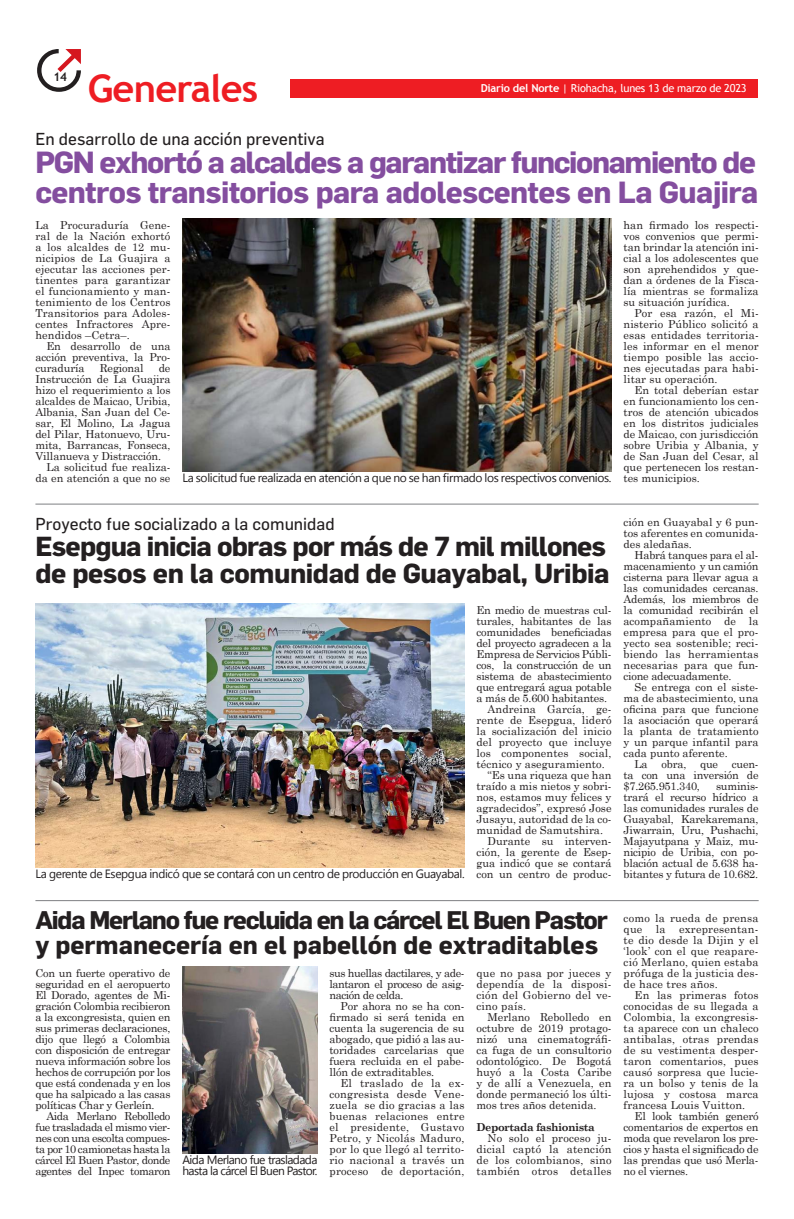
<style>
.page{position:relative;width:794px;height:1219px;background:#fff}
.page>*{position:absolute;margin:0;border:0;box-sizing:border-box;transform-origin:0 0}
.Texto_capitular{font:700 38px "Trebuchet MS";letter-spacing:-.02em;color:#ee1d23}
.Título_medio_34pt{font:700 30px/30px "Flama";letter-spacing:-.02em;color:#844e9f}
.Titulo_Medio_30Pt{font:700 27px/27px "Flama";letter-spacing:-.03em;color:#231f20}
.Titulo_Medio_30Pt-2{font:700 25px/25px "Flama";letter-spacing:-.05em;color:#231f20}
.Antetitulo{font:17px "Flama";color:#231f20}
.Pié_de_foto{font:12px "Segoe UI";letter-spacing:-.03em;color:#231f20}
.Pié_de_foto-2{font:12px/11px "Segoe UI";letter-spacing:-.05em;color:#231f20}
.Texto_capitular-2{font:700 12px "Trebuchet MS";color:#231f20}
.Texto{font:11px/11px "Century Schoolbook";color:#231f20;text-align:justify}
.Texto_sin_sangrias{font:11px/11px "Century Schoolbook";letter-spacing:-.02em;color:#231f20;text-align:justify}
.Texto-2{font:11px "Trebuchet MS";letter-spacing:-.02em;color:#fff}
.Texto_sin_sangrias-2{font:700 11px "Century Schoolbook";letter-spacing:-.04em;color:#231f20}
.s1{font-weight:700}
</style>
<div class="page">
<div style="left:290px;top:79px;width:468px;height:18px;background:#ee1d23"></div>
<svg style="left:37px;top:49px;width:44px;height:43px"></svg>
<img style="left:182px;top:218px;width:429px;height:254px">
<hr style="left:35px;top:504px;width:723px;height:1px;background:#7e8083">
<hr style="left:35px;top:900px;width:723px;height:1px;background:#7e8083">
<img style="left:35px;top:603px;width:429px;height:264px">
<img style="left:182px;top:966px;width:135px;height:187px">
<p class="Texto_capitular-2" style="left:54px;top:69px;width:15px">14</p>
<p class="Texto_capitular" style="left:88px;top:65px;width:172px">Generales</p>
<p class="Texto-2" style="left:481px;top:81px;width:267px"><span class="s1">Diario del Norte</span> | Riohacha, lunes 13 de marzo de 2023</p>
<p class="Antetitulo" style="left:35px;top:129px;width:291px">En desarrollo de una acción preventiva</p>
<p class="Título_medio_34pt" style="left:35px;top:147px;width:724px">PGN exhortó a alcaldes a garantizar funcionamiento de centros transitorios para adolescentes en La Guajira</p>
<p class="Texto_sin_sangrias" style="left:35px;top:219px;width:136px">La Procuraduría Gene&shy;ral de la Nación exhortó a los alcaldes de 12 mu&shy;nicipios de La Guajira a ejecutar las acciones per&shy;tinentes para garantizar el funcionamiento y man&shy;tenimiento de los Centros Transitorios para Adoles&shy;centes Infractores Apre&shy;hendidos –Cetra–.</p>
<p class="Texto" style="left:35px;top:340px;width:136px;text-indent:11px">En desarrollo de una acción preventiva, la Pro&shy;curaduría</p>
<p class="Texto" style="left:35px;top:362px;width:136px;text-indent:123px">de Instrucción de La Guajira hizo el requerimiento a los alcaldes de Maicao, Uribia, Albania, San Juan del Ce&shy;sar, El Molino, La Jagua del Pilar, Hatonuevo, Uru&shy;mita, Barrancas, Fonseca, Villanueva y Distracción.</p>
<p class="Texto" style="left:35px;top:461px;width:136px;text-align:right">La solicitud fue realiza&shy;da en atención a que no se</p>
<p class="Texto" style="left:100px;top:362px;width:45px">Regional</p>
<p class="Texto" style="left:623px;top:219px;width:137px">han firmado los respecti&shy;vos convenios que permi&shy;tan brindar la atención ini&shy;cial a los adolescentes que son aprehendidos y que&shy;dan a órdenes de la Fisca&shy;lía mientras se formaliza su situación jurídica.</p>
<p class="Texto" style="left:623px;top:307px;width:137px;text-indent:11px">Por esa razón, el Mi&shy;nisterio Público solicitó a esas entidades territoria&shy;les informar en el menor tiempo posible las accio&shy;nes ejecutadas para habi&shy;litar su operación.</p>
<p class="Texto" style="left:623px;top:384px;width:137px;text-indent:11px">En total deberían estar en funcionamiento los cen&shy;tros de atención ubicados en los distritos judiciales de Maicao, con jurisdicción sobre Uribia y Albania, y de San Juan del Cesar, al que pertenecen los restan-</p>
<p class="Pié_de_foto" style="left:182px;top:469px;width:430px">La solicitud fue realizada en atención a que no se han firmado los respectivos convenios.</p>
<p class="Texto" style="left:623px;top:472px;width:78px">tes municipios.</p>
<p class="Antetitulo" style="left:35px;top:514px;width:301px">Proyecto fue socializado a la comunidad</p>
<p class="Titulo_Medio_30Pt" style="left:35px;top:532px;width:576px">Esepgua inicia obras por más de 7 mil millones de pesos en la comunidad de Guayabal, Uribia</p>
<p class="Texto_sin_sangrias" style="left:476px;top:604px;width:137px">En medio de muestras cul&shy;turales, habitantes de las comunidades beneficiadas del proyecto agradecen a la Empresa de Servicios Públi&shy;cos, la construcción de un sistema de abastecimiento que entregará agua potable a más de 5.600 habitantes.</p>
<p class="Texto" style="left:476px;top:703px;width:136px;text-indent:11px">Andreina García, ge&shy;rente de Esepgua, lideró la socialización del inicio del proyecto que incluye los componentes social, técnico y aseguramiento.</p>
<p class="Texto" style="left:476px;top:769px;width:136px;text-indent:11px">“Es una riqueza que han traído a mis nietos y sobri&shy;nos, estamos muy felices y agradecidos”, expresó Jose Jusayu, autoridad de la co&shy;munidad de Samutshira.</p>
<p class="Texto" style="left:476px;top:835px;width:136px;text-indent:11px">Durante su interven&shy;ción, la gerente de Esep&shy;gua indicó que se contará con un centro de produc-</p>
<p class="Pié_de_foto" style="left:35px;top:865px;width:430px">La gerente de Esepgua indicó que se contará con un centro de producción en Guayabal.</p>
<p class="Titulo_Medio_30Pt-2" style="left:35px;top:907px;width:574px">Aida Merlano fue recluida en la cárcel El Buen Pastor y permanecería en el pabellón de extraditables</p>
<p class="Texto_sin_sangrias" style="left:35px;top:967px;width:136px">Con un fuerte operativo de seguridad en el aeropuerto El Dorado, agentes de Mi&shy;gración Colombia recibieron a la excongresista, quien en sus primeras declaraciones, dijo que llegó a Colombia con disposición de entregar nueva información sobre los hechos de corrupción por los que está condenada y en los que ha salpicado a las casas políticas Char y Gerleín.</p>
<p class="Texto" style="left:35px;top:1110px;width:136px;text-indent:11px">Aida Merlano Rebolledo fue trasladada el mismo vier&shy;nes con una escolta compues&shy;ta por 10 camionetas hasta la cárcel El Buen Pastor, donde agentes del Inpec tomaron</p>
<p class="Texto" style="left:476px;top:967px;width:136px">que no pasa por jueces y dependía de la disposi&shy;ción del Gobierno del ve&shy;cino país.</p>
<p class="Texto" style="left:476px;top:1011px;width:136px;text-indent:11px">Merlano Rebolledo en octubre de 2019 protago&shy;nizó una cinematográfi&shy;ca fuga de un consultorio odontológico. De Bogotá huyó a la Costa Caribe y de allí a Venezuela, en donde permaneció los últi&shy;mos tres años detenida.</p>
<p class="Texto_sin_sangrias-2" style="left:476px;top:1119px;width:120px">Deportada fashionista</p>
<p class="Texto" style="left:476px;top:1132px;width:136px;text-indent:11px">No solo el proceso ju&shy;dicial captó la atención de los colombianos, sino también otros detalles</p>
<p class="Texto" style="left:329px;top:967px;width:136px">sus huellas dactilares, y ade&shy;lantaron el proceso de asig&shy;nación de celda.</p>
<p class="Texto" style="left:329px;top:1000px;width:136px;text-indent:11px">Por ahora no se ha con&shy;firmado si será tenida en cuenta la sugerencia de su abogado, que pidió a las au&shy;toridades carcelarias que fuera recluida en el pabe&shy;llón de extraditables.</p>
<p class="Texto" style="left:329px;top:1077px;width:136px;text-indent:11px">El traslado de la ex&shy;congresista desde Vene&shy;zuela se dio gracias a las buenas relaciones entre el presidente, Gustavo Petro, y Nicolás Maduro, por lo que llegó al territo&shy;rio nacional a través un proceso de deportación,</p>
<p class="Pié_de_foto-2" style="left:182px;top:1154px;width:136px">Aida Merlano fue trasladada hasta la cárcel El Buen Pastor.</p>
<p class="Texto" style="left:623px;top:516px;width:136px">ción en Guayabal y 6 pun&shy;tos aferentes en comunida&shy;des aledañas.</p>
<p class="Texto" style="left:623px;top:549px;width:136px;text-indent:11px">Habrá tanques para el al&shy;macenamiento y un camión cisterna para llevar agua a las comunidades cercanas.<br>Además, los miembros de la comunidad recibirán el acompañamiento de la empresa para que el pro&shy;yecto sea sostenible; reci&shy;biendo las herramientas necesarias para que fun&shy;cione adecuadamente.</p>
<p class="Texto" style="left:623px;top:681px;width:136px;text-indent:11px">Se entrega con el siste&shy;ma de abastecimiento, una oficina para que funcione la asociación que operará la planta de tratamiento y un parque infantil para cada punto aferente.</p>
<p class="Texto" style="left:634px;top:758px;width:15px">La</p>
<p class="Texto" style="left:661px;top:758px;width:26px">obra,</p>
<p class="Texto" style="left:700px;top:758px;width:19px">que</p>
<p class="Texto" style="left:623px;top:758px;width:136px;text-indent:108px">cuen&shy;ta con una inversión de $7.265.951.340,</p>
<p class="Texto" style="left:623px;top:780px;width:136px;text-indent:92px">suminis&shy;trará el recurso hídrico a las comunidades rurales de Guayabal, Karekaremana, Jiwarrain, Uru, Pushachi, Majayutpana y Maiz, mu&shy;nicipio de Uribia, con po&shy;blación actual de 5.638 ha&shy;bitantes y futura de 10.682.</p>
<p class="Texto" style="left:623px;top:912px;width:136px">como la rueda de prensa que la exrepresentan&shy;te dio desde la Dijin y el ‘look’ con el que reapare&shy;ció Merlano, quien estaba prófuga de la justicia des&shy;de hace tres años.</p>
<p class="Texto" style="left:623px;top:989px;width:136px;text-indent:11px">En las primeras fotos conocidas de su llegada a Colombia, la excongresis&shy;ta aparece con un chaleco antibalas, otras prendas de su vestimenta desper&shy;taron comentarios, pues causó sorpresa que lucie&shy;ra un bolso y tenis de la lujosa y costosa marca francesa Louis Vuitton.</p>
<p class="Texto" style="left:623px;top:1110px;width:136px;text-indent:11px">El look también generó comentarios de expertos en moda que revelaron los pre&shy;cios y hasta el significado de las prendas que usó Merla&shy;no el viernes.</p>
</div>
